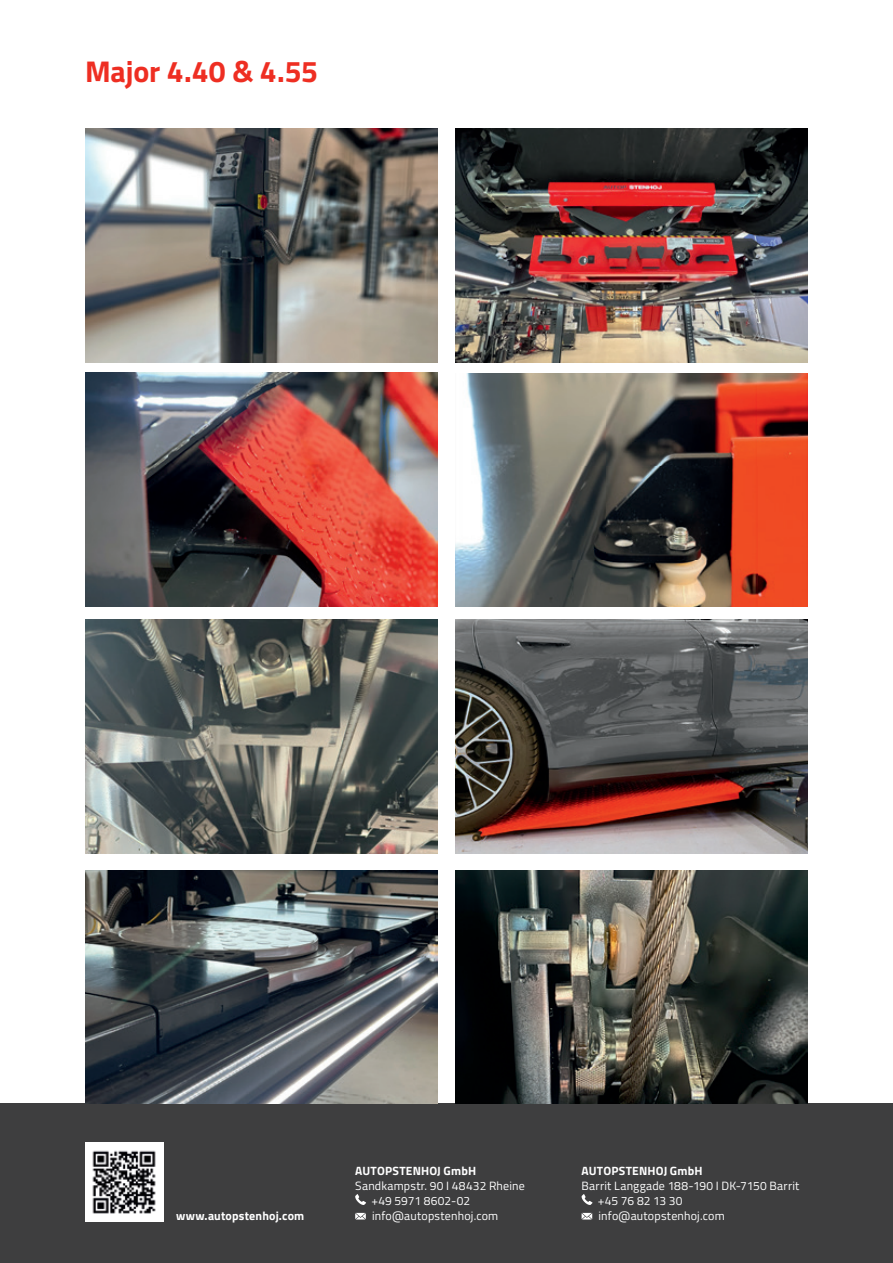
<style>
.page{position:relative;width:893px;height:1263px;background:#fff}
.page>*{position:absolute;margin:0;border:0;box-sizing:border-box;transform-origin:0 0}
.t1{font:700 30px "Titillium Web";letter-spacing:-.005em;color:#ee2e22}
.t2{font:12px/15px "Titillium Web";letter-spacing:.015em;color:#fff}
.t3{font:700 12px "Titillium Web";letter-spacing:.015em;color:#fff}
</style>
<div class="page">
<div style="left:0;top:1103px;width:893px;height:160px;background:#3e3e3f"></div>
<svg style="left:582px;top:1194px;width:10px;height:11px"></svg>
<svg style="left:582px;top:1213px;width:10px;height:6px"></svg>
<svg style="left:355px;top:1194px;width:11px;height:11px"></svg>
<svg style="left:355px;top:1213px;width:11px;height:6px"></svg>
<img style="left:455px;top:374px;width:353px;height:233px">
<img style="left:85px;top:128px;width:353px;height:234px">
<img style="left:455px;top:128px;width:353px;height:234px">
<img style="left:85px;top:373px;width:353px;height:233px">
<img style="left:85px;top:620px;width:353px;height:233px">
<img style="left:455px;top:620px;width:353px;height:233px">
<img style="left:85px;top:870px;width:353px;height:233px">
<img style="left:455px;top:870px;width:353px;height:233px">
<img style="left:85px;top:1143px;width:79px;height:78px">
<h1 class="t1" style="left:85px;top:48px;width:234px">Major 4.40 &amp; 4.55</h1>
<p class="t3" style="left:176px;top:1206px;width:130px">www.autopstenhoj.com</p>
<p class="t3" style="left:355px;top:1161px;width:122px">AUTOPSTENHOJ GmbH</p>
<p class="t2" style="left:371px;top:1177px;width:155px;text-indent:-16px">Sandkampstr. 90 I 48432 Rheine +49 5971 8602-02 info@autopstenhoj.com</p>
<p class="t3" style="left:582px;top:1161px;width:122px">AUTOPSTENHOJ GmbH</p>
<p class="t2" style="left:598px;top:1177px;width:203px;text-indent:-16px">Barrit Langgade 188-190 I DK-7150 Barrit +45 76 82 13 30 info@autopstenhoj.com</p>
</div>
